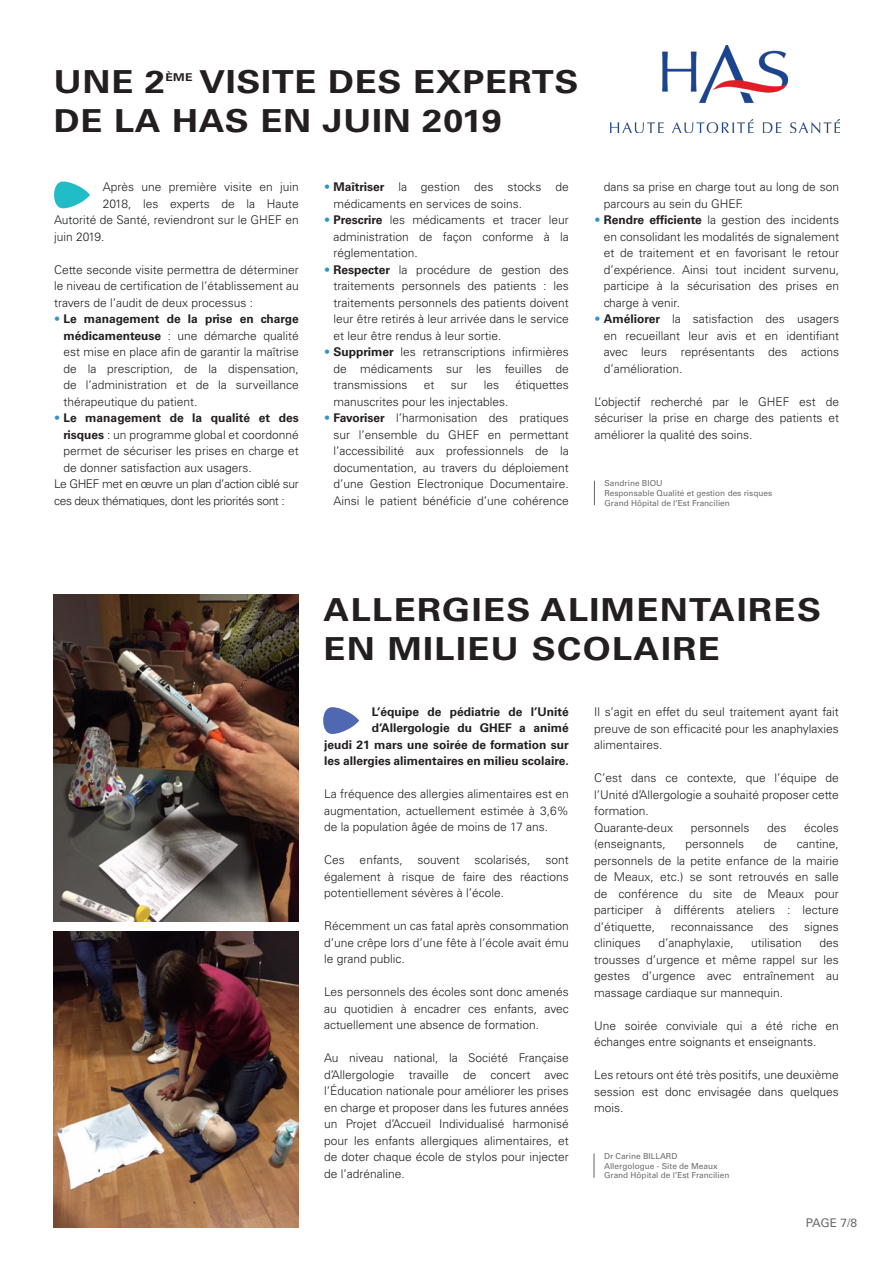
<style>
.page{position:relative;width:893px;height:1263px;background:#fff}
.page>*{position:absolute;margin:0;border:0;box-sizing:border-box;transform-origin:0 0}
.t1{font:700 31.65px/39px "Univers";letter-spacing:.04em;color:#231f20;scale:1.14 1}
.t2{font:700 31.65px/39px "Univers";letter-spacing:.02em;color:#231f20;scale:1.14 1}
.t3{font:300 12px/16.5px "Univers";color:#231f20;text-align:justify}
.t4{font:700 12px/16.5px "Univers";color:#231f20;text-align:right}
.t5{font:300 12px/16.5px "Univers";letter-spacing:-.03em;color:#231f20}
.t6{font:12px "Univers";color:#6c6d70}
.t7{font:700 10.8px "Univers";color:#231f20;scale:1.14 1}
.t8{font:8.25px "Univers";color:#6c6d70}
.s1{color:#2d95c9}
.s2{font-weight:700}
</style>
<div class="page">
<img style="left:53px;top:594px;width:246px;height:327px">
<img style="left:54px;top:932px;width:245px;height:296px">
<svg style="left:323px;top:707px;width:36px;height:27px"></svg>
<svg style="left:593px;top:1153px;width:1px;height:25px"></svg>
<svg style="left:54px;top:182px;width:36px;height:26px"></svg>
<img style="left:610px;top:46px;width:229px;height:86px">
<svg style="left:594px;top:481px;width:1px;height:24px"></svg>
<p class="t2" style="left:54px;top:62px;width:462px;text-indent:145px">VISITE DES EXPERTS<br>DE LA HAS EN JUIN 2019</p>
<p class="t1" style="left:54px;top:62px;width:99px">UNE 2</p>
<p class="t7" style="left:166px;top:70px;width:25px">ÈME</p>
<p class="t3" style="left:103px;top:179px;width:197px">Après une première visite en juin</p>
<p class="t3" style="left:103px;top:195px;width:197px">2018, les experts de la Haute</p>
<p class="t3" style="left:54px;top:212px;width:246px">Autorité de Santé, reviendront sur le GHEF en</p>
<p class="t3" style="left:54px;top:228px;width:52px">juin 2019.</p>
<p class="t3" style="left:54px;top:261px;width:246px">Cette seconde visite permettra de déterminer le niveau de certification de l’établissement au travers de l’audit de deux processus :</p>
<p class="t3" style="left:63px;top:311px;width:237px;text-indent:-9px"><span class="s1">•</span> <span class="s2">Le management de la prise en charge médicamenteuse</span> : une démarche qualité est mise en place afin de garantir la maîtrise de la prescription, de la dispensation, de l’administration et de la surveillance thérapeutique du patient.</p>
<p class="t3" style="left:63px;top:410px;width:237px;text-indent:-9px"><span class="s1">•</span> <span class="s2">Le management de la qualité et des risques</span> : un programme global et coordonné permet de sécuriser les prises en charge et de donner satisfaction aux usagers.</p>
<p class="t5" style="left:54px;top:476px;width:246px">Le GHEF met en œuvre un plan d’action ciblé sur ces deux thématiques, dont les priorités sont :</p>
<p class="t3" style="left:334px;top:179px;width:237px;text-indent:-9px"><span class="s1">•</span> <span class="s2">Maîtriser</span> la gestion des stocks de médicaments en services de soins.</p>
<p class="t3" style="left:334px;top:212px;width:237px;text-indent:-9px"><span class="s1">•</span> <span class="s2">Prescrire</span> les médicaments et tracer leur administration de façon conforme à la réglementation.</p>
<p class="t3" style="left:334px;top:261px;width:237px;text-indent:-9px"><span class="s1">•</span> <span class="s2">Respecter</span> la procédure de gestion des traitements personnels des patients : les traitements personnels des patients doivent leur être retirés à leur arrivée dans le service et leur être rendus à leur sortie.</p>
<p class="t3" style="left:334px;top:344px;width:237px;text-indent:-9px"><span class="s1">•</span> <span class="s2">Supprimer</span> les retranscriptions infirmières de médicaments sur les feuilles de transmissions</p>
<p class="t3" style="left:424px;top:377px;width:12px">et</p>
<p class="t3" style="left:451px;top:377px;width:18px">sur</p>
<p class="t3" style="left:484px;top:377px;width:17px">les</p>
<p class="t3" style="left:515px;top:377px;width:55px">étiquettes</p>
<p class="t3" style="left:334px;top:393px;width:176px">manuscrites pour les injectables.</p>
<p class="t3" style="left:334px;top:410px;width:237px;text-indent:-9px"><span class="s1">•</span> <span class="s2">Favoriser</span> l’harmonisation des pratiques sur l’ensemble du GHEF en permettant l’accessibilité aux professionnels de la documentation, au travers du déploiement d’une Gestion Electronique Documentaire.<br>Ainsi le patient bénéficie d’une cohérence</p>
<p class="t3" style="left:604px;top:179px;width:237px">dans sa prise en charge tout au long de son parcours au sein du GHEF.</p>
<p class="t3" style="left:604px;top:212px;width:237px;text-indent:-9px"><span class="s1">•</span> <span class="s2">Rendre efficiente</span> la gestion des incidents en consolidant les modalités de signalement et de traitement et en favorisant le retour d’expérience. Ainsi tout incident survenu, participe à la sécurisation des prises en charge à venir.</p>
<p class="t3" style="left:604px;top:311px;width:237px;text-indent:-9px"><span class="s1">•</span> <span class="s2">Améliorer</span> la satisfaction des usagers en recueillant leur avis et en identifiant avec leurs représentants des actions d’amélioration.</p>
<p class="t3" style="left:594px;top:393px;width:246px">L’objectif recherché par le GHEF est de sécuriser la prise en charge des patients et améliorer la qualité des soins.</p>
<p class="t8" style="left:604px;top:478px;width:60px">Sandrine BIOU</p>
<p class="t8" style="left:604px;top:488px;width:169px">Responsable Qualité et gestion des risques</p>
<p class="t8" style="left:604px;top:498px;width:127px">Grand Hôpital de l’Est Francilien</p>
<p class="t1" style="left:323px;top:591px;width:438px">ALLERGIES ALIMENTAIRES<br>EN MILIEU SCOLAIRE</p>
<p class="t4" style="left:324px;top:703px;width:246px">L’équipe de pédiatrie de l’Unité d’Allergologie du GHEF a animé<br>jeudi 21 mars une soirée de formation sur les allergies alimentaires en milieu scolaire.</p>
<p class="t3" style="left:324px;top:785px;width:246px">La fréquence des allergies alimentaires est en augmentation, actuellement estimée à 3,6% de la population âgée de moins de 17 ans.</p>
<p class="t3" style="left:324px;top:851px;width:246px">Ces enfants, souvent scolarisés, sont également à risque de faire des réactions potentiellement sévères à l’école.</p>
<p class="t3" style="left:324px;top:917px;width:246px">Récemment un cas fatal après consommation d’une crêpe lors d’une fête à l’école avait ému le grand public.</p>
<p class="t3" style="left:324px;top:983px;width:246px">Les personnels des écoles sont donc amenés au quotidien à encadrer ces enfants, avec actuellement une absence de formation.</p>
<p class="t3" style="left:324px;top:1049px;width:246px">Au niveau national, la Société Française d’Allergologie travaille de concert avec l’Éducation nationale pour améliorer les prises en charge et proposer dans les futures années un Projet d’Accueil Individualisé harmonisé pour les enfants allergiques alimentaires, et de doter chaque école de stylos pour injecter de l’adrénaline.</p>
<p class="t3" style="left:594px;top:703px;width:246px">Il s’agit en effet du seul traitement ayant fait preuve de son efficacité pour les anaphylaxies alimentaires.</p>
<p class="t3" style="left:594px;top:769px;width:246px">C’est dans ce contexte, que l’équipe de l’Unité d’Allergologie a souhaité proposer cette formation.</p>
<p class="t3" style="left:594px;top:819px;width:80px">Quarante-deux</p>
<p class="t3" style="left:691px;top:819px;width:60px">personnels</p>
<p class="t3" style="left:767px;top:819px;width:21px">des</p>
<p class="t3" style="left:804px;top:819px;width:36px">écoles</p>
<p class="t3" style="left:594px;top:835px;width:73px">(enseignants,</p>
<p class="t3" style="left:685px;top:835px;width:60px">personnels</p>
<p class="t3" style="left:764px;top:835px;width:15px">de</p>
<p class="t3" style="left:594px;top:835px;width:246px;text-indent:203px">cantine, personnels de la petite enfance de la mairie de Meaux, etc.) se sont retrouvés en salle de conférence du site de Meaux pour participer à différents ateliers : lecture d’étiquette,</p>
<p class="t3" style="left:671px;top:918px;width:84px">reconnaissance</p>
<p class="t3" style="left:769px;top:918px;width:21px">des</p>
<p class="t3" style="left:804px;top:918px;width:36px">signes</p>
<p class="t3" style="left:594px;top:934px;width:246px;text-indent:225px">des trousses d’urgence et même rappel sur les gestes d’urgence avec entraînement au massage cardiaque sur mannequin.</p>
<p class="t3" style="left:594px;top:1017px;width:246px">Une soirée conviviale qui a été riche en échanges entre soignants et enseignants.</p>
<p class="t3" style="left:594px;top:1066px;width:246px">Les retours ont été très positifs, une deuxième session est donc envisagée dans quelques mois.</p>
<p class="t3" style="left:594px;top:934px;width:48px">cliniques</p>
<p class="t3" style="left:659px;top:934px;width:77px">d’anaphylaxie,</p>
<p class="t3" style="left:751px;top:934px;width:52px">utilisation</p>
<p class="t8" style="left:604px;top:1151px;width:75px">Dr Carine BILLARD</p>
<p class="t8" style="left:604px;top:1161px;width:115px">Allergologue - Site de Meaux</p>
<p class="t8" style="left:604px;top:1170px;width:127px">Grand Hôpital de l’Est Francilien</p>
<p class="t6" style="left:806px;top:1216px;width:53px">PAGE 7/8</p>
</div>
